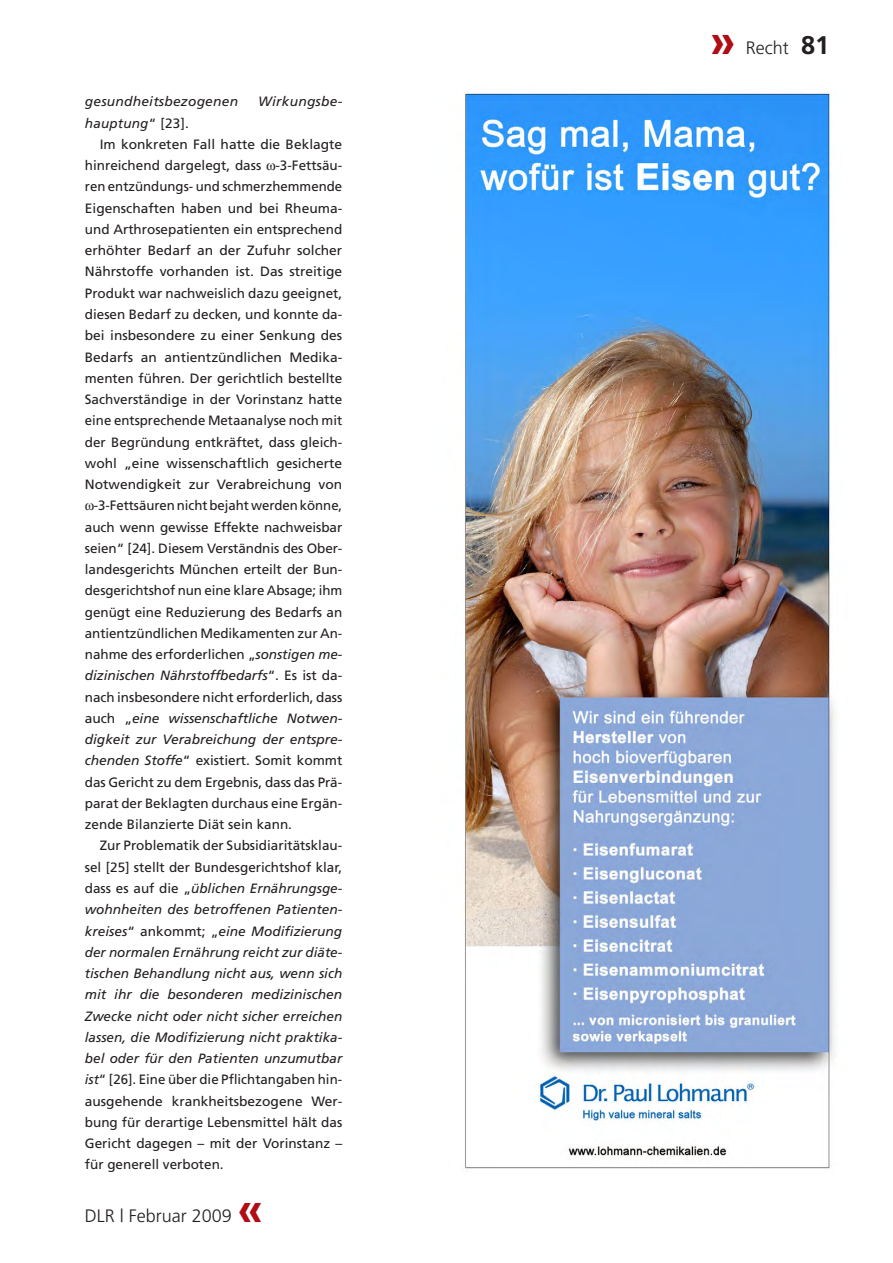
<style>
.page{position:relative;width:893px;height:1263px;background:#fff}
.page>*{position:absolute;margin:0;border:0;box-sizing:border-box;transform-origin:0 0}
.t1{font:700 46.5px "Frutiger";color:#b00d15}
.t2{font:700 25.5px "Frutiger";color:#231f20}
.t3{font:300 18px "Frutiger";color:#231f20}
.t4{font:13.5px "Frutiger";color:#231f20}
.t5{font:italic 13.5px "Frutiger";color:#231f20}
.s1{font-style:normal}
.s2{font-style:italic}
</style>
<div class="page">
<img style="left:465px;top:92px;width:371px;height:1077px">
<p class="t5" style="left:85px;top:96px;width:155px">gesundheitsbezogenen</p>
<p class="t5" style="left:258px;top:96px;width:85px">Wirkungsbe-</p>
<p class="t5" style="left:85px;top:118px;width:106px">hauptung<span class="s1">“ [23].</span></p>
<p class="t4" style="left:100px;top:139px;width:244px">Im konkreten Fall hatte die Beklagte</p>
<p class="t4" style="left:85px;top:160px;width:259px">hinreichend dargelegt, dass -3-Fettsäu-</p>
<p class="t4" style="left:85px;top:181px;width:259px">ren entzündungs- und schmerzhemmende</p>
<p class="t4" style="left:85px;top:203px;width:259px">Eigenschaften haben und bei Rheuma-</p>
<p class="t4" style="left:85px;top:224px;width:259px">und Arthrosepatienten ein entsprechend</p>
<p class="t4" style="left:85px;top:245px;width:259px">erhöhter Bedarf an der Zufuhr solcher</p>
<p class="t4" style="left:85px;top:266px;width:259px">Nährstoffe vorhanden ist. Das streitige</p>
<p class="t4" style="left:85px;top:288px;width:259px">Produkt war nachweislich dazu geeignet,</p>
<p class="t4" style="left:85px;top:309px;width:259px">diesen Bedarf zu decken, und konnte da-</p>
<p class="t4" style="left:85px;top:330px;width:259px">bei insbesondere zu einer Senkung des</p>
<p class="t4" style="left:85px;top:351px;width:259px">Bedarfs an antientzündlichen Medika-</p>
<p class="t4" style="left:85px;top:373px;width:259px">menten führen. Der gerichtlich bestellte</p>
<p class="t4" style="left:85px;top:394px;width:259px">Sachverständige in der Vorinstanz hatte</p>
<p class="t4" style="left:85px;top:415px;width:259px">eine entsprechende Metaanalyse noch mit</p>
<p class="t4" style="left:85px;top:436px;width:259px">der Begründung entkräftet, dass gleich-</p>
<p class="t4" style="left:85px;top:458px;width:259px">wohl „eine wissenschaftlich gesicherte</p>
<p class="t4" style="left:85px;top:479px;width:259px">Notwendigkeit zur Verabreichung von</p>
<p class="t4" style="left:94px;top:500px;width:250px">-3-Fettsäuren nicht bejaht werden könne,</p>
<p class="t4" style="left:85px;top:521px;width:259px">auch wenn gewisse Effekte nachweisbar</p>
<p class="t4" style="left:85px;top:543px;width:259px">seien“ [24]. Diesem Verständnis des Ober-</p>
<p class="t4" style="left:85px;top:564px;width:259px">landesgerichts München erteilt der Bun-</p>
<p class="t4" style="left:85px;top:585px;width:259px">desgerichtshof nun eine klare Absage; ihm</p>
<p class="t4" style="left:85px;top:606px;width:259px">genügt eine Reduzierung des Bedarfs an</p>
<p class="t4" style="left:85px;top:628px;width:259px">antientzündlichen Medikamenten zur An-</p>
<p class="t4" style="left:85px;top:649px;width:259px">nahme des erforderlichen „<span class="s2">sonstigen me-</span></p>
<p class="t5" style="left:85px;top:670px;width:259px">dizinischen Nährstoffbedarfs<span class="s1">“. Es ist da-</span></p>
<p class="t4" style="left:85px;top:692px;width:259px">nach insbesondere nicht erforderlich, dass</p>
<p class="t5" style="left:85px;top:713px;width:259px"><span class="s1">auch „</span>eine wissenschaftliche Notwen-</p>
<p class="t5" style="left:85px;top:734px;width:259px">digkeit zur Verabreichung der entspre-</p>
<p class="t4" style="left:85px;top:755px;width:259px"><span class="s2">chenden Stoffe</span>“ existiert. Somit kommt</p>
<p class="t4" style="left:85px;top:777px;width:259px">das Gericht zu dem Ergebnis, dass das Prä-</p>
<p class="t4" style="left:85px;top:798px;width:259px">parat der Beklagten durchaus eine Ergän-</p>
<p class="t4" style="left:85px;top:819px;width:209px">zende Bilanzierte Diät sein kann.</p>
<p class="t4" style="left:100px;top:840px;width:244px">Zur Problematik der Subsidiaritätsklau-</p>
<p class="t4" style="left:85px;top:862px;width:259px">sel [25] stellt der Bundesgerichtshof klar,</p>
<p class="t5" style="left:85px;top:883px;width:259px"><span class="s1">dass es auf die „</span>üblichen Ernährungsge-</p>
<p class="t5" style="left:85px;top:904px;width:259px">wohnheiten des betroffenen Patienten-</p>
<p class="t5" style="left:85px;top:925px;width:259px">kreises<span class="s1">“ ankommt; „</span>eine Modifizierung</p>
<p class="t5" style="left:85px;top:947px;width:259px">der normalen Ernährung reicht zur diäte-</p>
<p class="t5" style="left:85px;top:968px;width:259px">tischen Behandlung nicht aus, wenn sich</p>
<p class="t5" style="left:85px;top:989px;width:259px">mit ihr die besonderen medizinischen</p>
<p class="t5" style="left:85px;top:1010px;width:259px">Zwecke nicht oder nicht sicher erreichen</p>
<p class="t5" style="left:85px;top:1032px;width:259px">lassen, die Modifizierung nicht praktika-</p>
<p class="t5" style="left:85px;top:1053px;width:259px">bel oder für den Patienten unzumutbar</p>
<p class="t4" style="left:85px;top:1074px;width:259px"><span class="s2">ist</span>“ [26]. Eine über die Pflichtangaben hin-</p>
<p class="t4" style="left:85px;top:1095px;width:259px">ausgehende krankheitsbezogene Wer-</p>
<p class="t4" style="left:85px;top:1117px;width:259px">bung für derartige Lebensmittel hält das</p>
<p class="t4" style="left:85px;top:1138px;width:259px">Gericht dagegen – mit der Vorinstanz –</p>
<p class="t4" style="left:85px;top:1159px;width:140px">für generell verboten.</p>
<h3 class="t3" style="left:85px;top:1209px;width:149px">DLR | Februar 2009</h3>
<h1 class="t1" style="left:237px;top:1190px;width:27px">«</h1>
<h1 class="t1" style="left:710px;top:22px;width:27px">»</h1>
<h3 class="t3" style="left:746px;top:40px;width:45px">Recht</h3>
<h2 class="t2" style="left:801px;top:35px;width:30px">81</h2>
</div>
